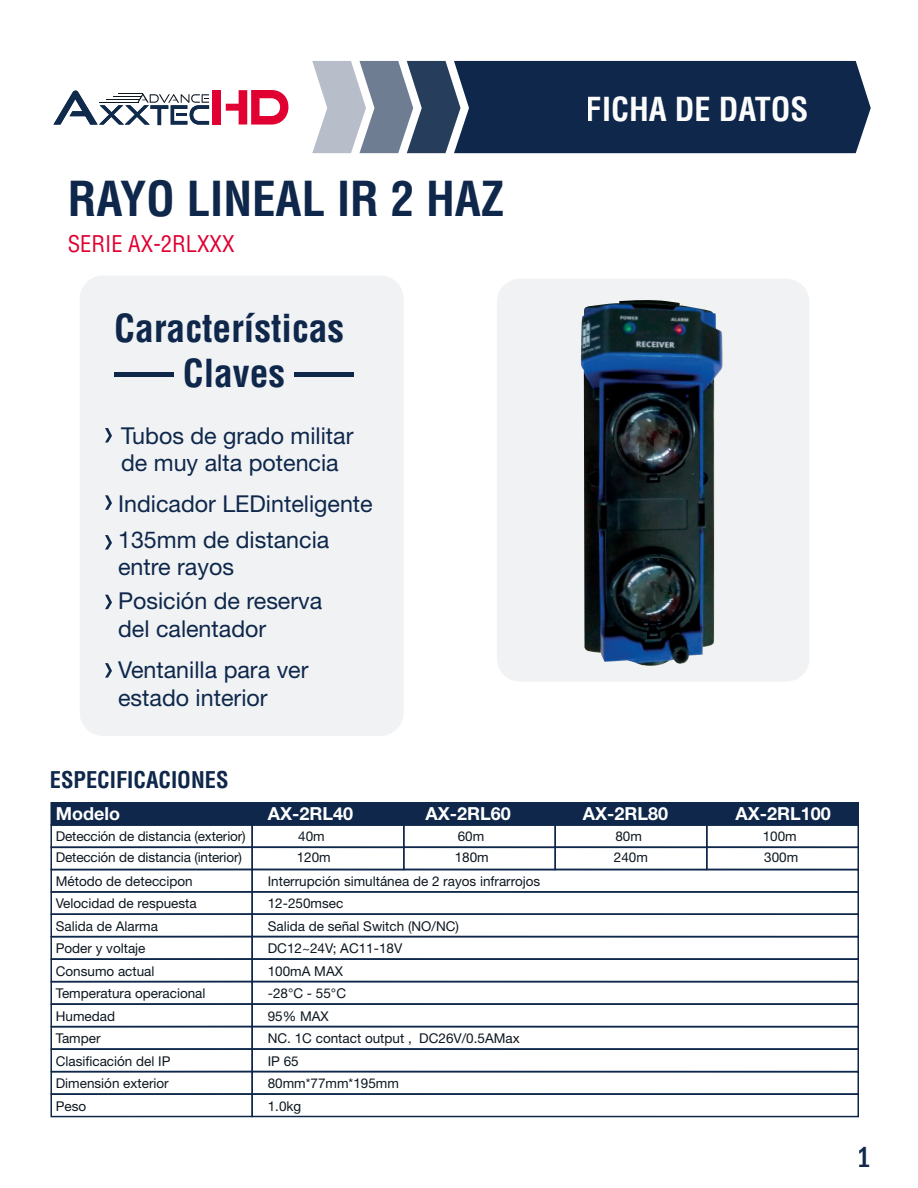
<style>
.page{position:relative;width:918px;height:1188px;background:#fff}
.page>*{position:absolute;margin:0;border:0;box-sizing:border-box;transform-origin:0 0}
.t1{font:700 condensed 47.1px "Helvetica";color:#0e274a}
.t2{font:700 condensed 37.65px/45.2px "Helvetica";color:#0e274a;text-align:center}
.t3{font:700 condensed 32.25px "Helvetica";color:#fff}
.t4{font:500 condensed 30px "Franklin Gothic";color:#0e274a}
.t5{font:23.25px/27.9px "Helvetica Neue";color:#0e274a}
.t6{font:700 condensed 22.5px "Helvetica";color:#0e274a}
.t7{font:condensed 22.5px "Helvetica";color:#e00031}
.t8{font:700 18px "Helvetica Neue";color:#fff}
.t9{font:13.5px "Helvetica Neue";color:#0d1720}
</style>
<div class="page">
<div style="left:80px;top:275px;width:324px;height:461px;background:#f0f2f4;border-radius:23px"></div>
<svg style="left:312px;top:61px;width:559px;height:92px;background:#334866"></svg>
<div style="left:212px;top:90px;width:9px;height:35px;background:#e00031"></div>
<svg style="left:226px;top:90px;width:63px;height:35px"></svg>
<svg style="left:53px;top:90px;width:156px;height:35px"></svg>
<div style="left:51px;top:802px;width:808px;height:24px;background:#0e274a"></div>
<div style="left:50px;top:846px;width:203px;height:24px;border:2px solid #0e274a"></div>
<div style="left:50px;top:869px;width:203px;height:24px;border:2px solid #0e274a"></div>
<div style="left:50px;top:891px;width:203px;height:24px;border:2px solid #0e274a"></div>
<div style="left:251px;top:824px;width:153px;height:24px;border:2px solid #0e274a"></div>
<div style="left:251px;top:846px;width:153px;height:24px;border:2px solid #0e274a"></div>
<div style="left:403px;top:824px;width:153px;height:24px;border:2px solid #0e274a"></div>
<div style="left:403px;top:846px;width:153px;height:24px;border:2px solid #0e274a"></div>
<div style="left:555px;top:824px;width:153px;height:24px;border:2px solid #0e274a"></div>
<div style="left:555px;top:846px;width:153px;height:24px;border:2px solid #0e274a"></div>
<div style="left:706px;top:824px;width:153px;height:24px;border:2px solid #0e274a"></div>
<div style="left:706px;top:846px;width:153px;height:24px;border:2px solid #0e274a"></div>
<div style="left:251px;top:869px;width:608px;height:24px;border:2px solid #0e274a"></div>
<div style="left:251px;top:891px;width:608px;height:24px;border:2px solid #0e274a"></div>
<div style="left:50px;top:913px;width:203px;height:24px;border:2px solid #0e274a"></div>
<div style="left:251px;top:913px;width:608px;height:24px;border:2px solid #0e274a"></div>
<div style="left:50px;top:936px;width:203px;height:24px;border:2px solid #0e274a"></div>
<div style="left:251px;top:936px;width:608px;height:24px;border:2px solid #0e274a"></div>
<div style="left:50px;top:958px;width:203px;height:24px;border:2px solid #0e274a"></div>
<div style="left:251px;top:958px;width:608px;height:24px;border:2px solid #0e274a"></div>
<div style="left:50px;top:981px;width:203px;height:24px;border:2px solid #0e274a"></div>
<div style="left:251px;top:981px;width:608px;height:24px;border:2px solid #0e274a"></div>
<div style="left:50px;top:1003px;width:203px;height:24px;border:2px solid #0e274a"></div>
<div style="left:251px;top:1003px;width:608px;height:24px;border:2px solid #0e274a"></div>
<div style="left:50px;top:1026px;width:203px;height:24px;border:2px solid #0e274a"></div>
<div style="left:251px;top:1026px;width:608px;height:24px;border:2px solid #0e274a"></div>
<div style="left:50px;top:1048px;width:203px;height:24px;border:2px solid #0e274a"></div>
<div style="left:251px;top:1048px;width:608px;height:24px;border:2px solid #0e274a"></div>
<div style="left:50px;top:1071px;width:203px;height:24px;border:2px solid #0e274a"></div>
<div style="left:251px;top:1071px;width:608px;height:24px;border:2px solid #0e274a"></div>
<div style="left:50px;top:1093px;width:203px;height:24px;border:2px solid #0e274a"></div>
<div style="left:251px;top:1093px;width:608px;height:24px;border:2px solid #0e274a"></div>
<svg style="left:105px;top:428px;width:7px;height:14px"></svg>
<svg style="left:105px;top:495px;width:7px;height:15px"></svg>
<svg style="left:105px;top:595px;width:7px;height:14px"></svg>
<svg style="left:105px;top:663px;width:7px;height:15px"></svg>
<svg style="left:105px;top:535px;width:7px;height:15px"></svg>
<div style="left:497px;top:279px;width:312px;height:403px;background:#f0f2f4;border-radius:23px"></div>
<hr style="left:114px;top:373px;width:60px;height:4px;background:#0e274a">
<hr style="left:294px;top:373px;width:59px;height:4px;background:#0e274a">
<img style="left:581px;top:300px;width:142px;height:366px">
<h1 class="t1" style="left:68px;top:170px;width:438px">RAYO LINEAL IR 2 HAZ</h1>
<h3 class="t7" style="left:68px;top:230px;width:168px">SERIE AX-2RLXXX</h3>
<h2 class="t2" style="left:114px;top:305px;width:232px">Características<br>Claves</h2>
<h3 class="t5" style="left:121px;top:421px;width:234px">Tubos de grado militar de muy alta potencia</h3>
<h3 class="t5" style="left:118px;top:489px;width:256px">Indicador LEDinteligente</h3>
<h3 class="t5" style="left:118px;top:525px;width:213px">135mm de distancia entre rayos</h3>
<h3 class="t5" style="left:118px;top:587px;width:206px">Posición de reserva del calentador</h3>
<h3 class="t5" style="left:118px;top:655px;width:192px">Ventanilla para ver estado interior</h3>
<h3 class="t6" style="left:50px;top:766px;width:180px">ESPECIFICACIONES</h3>
<h3 class="t3" style="left:586px;top:89px;width:224px">FICHA DE DATOS</h3>
<h3 class="t8" style="left:56px;top:803px;width:66px">Modelo</h3>
<h3 class="t8" style="left:268px;top:803px;width:87px">AX-2RL40</h3>
<h3 class="t8" style="left:425px;top:803px;width:87px">AX-2RL60</h3>
<h3 class="t8" style="left:583px;top:803px;width:87px">AX-2RL80</h3>
<h3 class="t8" style="left:736px;top:803px;width:97px">AX-2RL100</h3>
<p class="t9" style="left:56px;top:828px;width:191px">Detección de distancia (exterior)</p>
<p class="t9" style="left:298px;top:828px;width:28px">40m</p>
<p class="t9" style="left:458px;top:828px;width:28px">60m</p>
<p class="t9" style="left:615px;top:828px;width:28px">80m</p>
<p class="t9" style="left:763px;top:828px;width:36px">100m</p>
<p class="t9" style="left:56px;top:849px;width:188px">Detección de distancia (interior)</p>
<p class="t9" style="left:297px;top:849px;width:36px">120m</p>
<p class="t9" style="left:455px;top:849px;width:36px">180m</p>
<p class="t9" style="left:614px;top:849px;width:36px">240m</p>
<p class="t9" style="left:764px;top:849px;width:36px">300m</p>
<p class="t9" style="left:56px;top:873px;width:139px">Método de deteccipon</p>
<p class="t9" style="left:268px;top:873px;width:274px">Interrupción simultánea de 2 rayos infrarrojos</p>
<p class="t9" style="left:56px;top:895px;width:143px">Velocidad de respuesta</p>
<p class="t9" style="left:268px;top:895px;width:77px">12-250msec</p>
<p class="t9" style="left:56px;top:918px;width:104px">Salida de Alarma</p>
<p class="t9" style="left:268px;top:918px;width:193px">Salida de señal Switch (NO/NC)</p>
<p class="t9" style="left:56px;top:940px;width:91px">Poder y voltaje</p>
<p class="t9" style="left:268px;top:940px;width:136px">DC12~24V; AC11-18V</p>
<p class="t9" style="left:56px;top:963px;width:100px">Consumo actual</p>
<p class="t9" style="left:268px;top:963px;width:77px">100mA MAX</p>
<p class="t9" style="left:56px;top:985px;width:151px">Temperatura operacional</p>
<p class="t9" style="left:268px;top:985px;width:80px">-28°C - 55°C</p>
<p class="t9" style="left:56px;top:1008px;width:61px">Humedad</p>
<p class="t9" style="left:268px;top:1008px;width:63px">95% MAX</p>
<p class="t9" style="left:56px;top:1030px;width:46px">Tamper</p>
<p class="t9" style="left:268px;top:1030px;width:254px">NC. 1C contact output , DC26V/0.5AMax</p>
<p class="t9" style="left:56px;top:1053px;width:116px">Clasificación del IP</p>
<p class="t9" style="left:268px;top:1053px;width:33px">IP 65</p>
<p class="t9" style="left:56px;top:1075px;width:115px">Dimensión exterior</p>
<p class="t9" style="left:268px;top:1075px;width:133px">80mm*77mm*195mm</p>
<p class="t9" style="left:56px;top:1098px;width:32px">Peso</p>
<p class="t9" style="left:268px;top:1098px;width:35px">1.0kg</p>
<h3 class="t4" style="left:856px;top:1137px;width:17px">1</h3>
</div>
